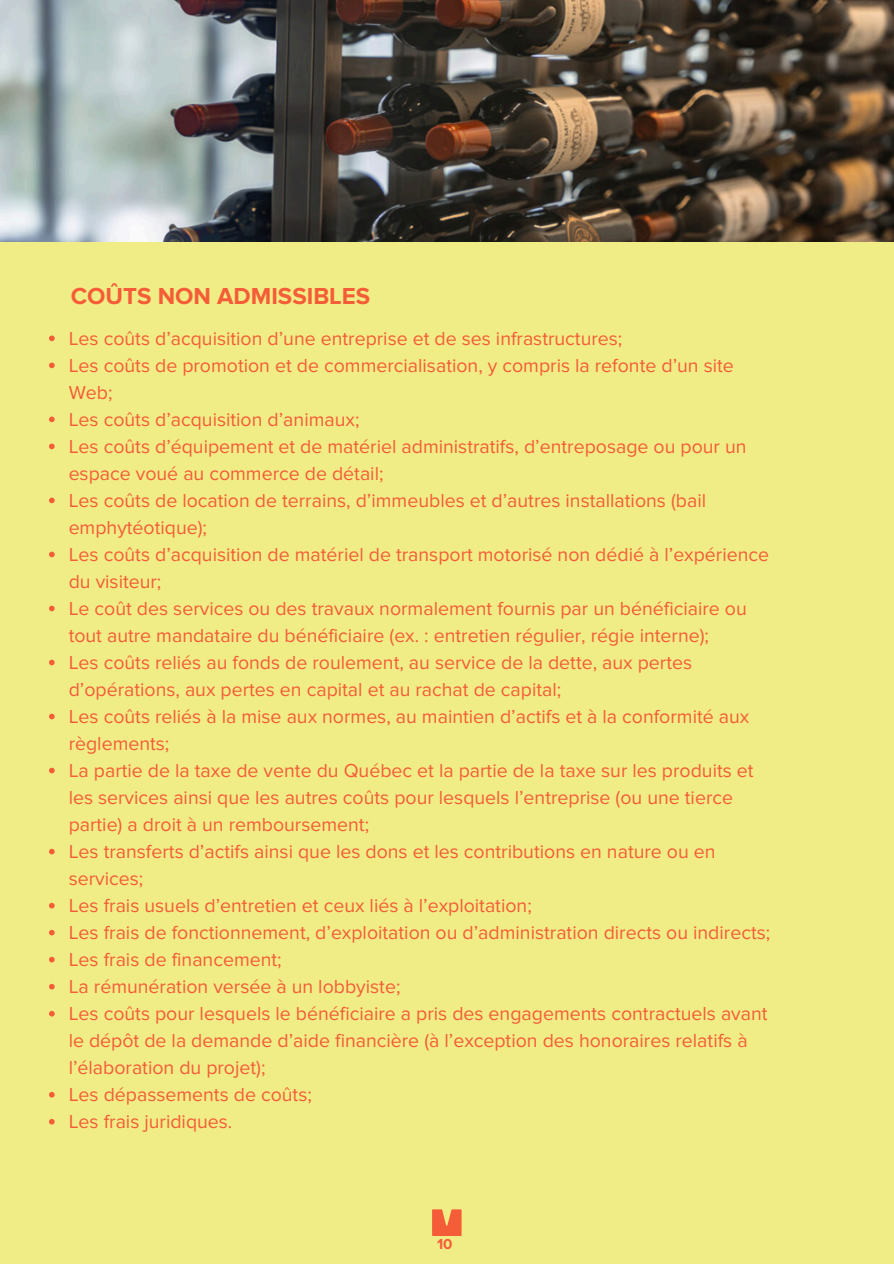
<style>
.page{position:relative;width:894px;height:1264px;background:#fff}
.page>*{position:absolute;margin:0;border:0;box-sizing:border-box;transform-origin:0 0}
.t1{font:700 24px "Proxima Nova";color:#f55c38}
.t2{font:19.5px/27px "Proxima Nova";color:#f55c38}
.t3{font:700 15px "Proxima Nova";color:#f55c38}
</style>
<div class="page">
<div style="left:0;top:0;width:893px;height:1263px;background:#f0ed86"></div>
<svg style="left:49px;top:335px;width:6px;height:6px"></svg>
<svg style="left:49px;top:362px;width:6px;height:6px"></svg>
<svg style="left:49px;top:416px;width:6px;height:6px"></svg>
<svg style="left:49px;top:443px;width:6px;height:6px"></svg>
<svg style="left:49px;top:497px;width:6px;height:6px"></svg>
<svg style="left:49px;top:551px;width:6px;height:6px"></svg>
<svg style="left:49px;top:605px;width:6px;height:6px"></svg>
<svg style="left:49px;top:659px;width:6px;height:6px"></svg>
<svg style="left:49px;top:713px;width:6px;height:6px"></svg>
<svg style="left:49px;top:767px;width:6px;height:6px"></svg>
<svg style="left:49px;top:848px;width:6px;height:6px"></svg>
<svg style="left:49px;top:902px;width:6px;height:6px"></svg>
<svg style="left:49px;top:929px;width:6px;height:6px"></svg>
<svg style="left:49px;top:956px;width:6px;height:6px"></svg>
<svg style="left:49px;top:983px;width:6px;height:6px"></svg>
<svg style="left:49px;top:1010px;width:6px;height:6px"></svg>
<svg style="left:49px;top:1092px;width:6px;height:5px"></svg>
<svg style="left:49px;top:1119px;width:6px;height:5px"></svg>
<svg style="left:432px;top:1209px;width:29px;height:26px"></svg>
<img style="left:0;top:0;width:893px;height:242px">
<p class="t1" style="left:71px;top:282px;width:301px">COÛTS NON ADMISSIBLES</p>
<p class="t2" style="left:69px;top:325px;width:555px">Les coûts d’acquisition d’une entreprise et de ses infrastructures;</p>
<h1 class="t2" style="left:69px;top:352px;width:666px">Les coûts de promotion et de commercialisation, y compris la refonte d’un site<br>Web;</h1>
<p class="t2" style="left:69px;top:406px;width:292px">Les coûts d’acquisition d’animaux;</p>
<p class="t2" style="left:69px;top:433px;width:679px">Les coûts d’équipement et de matériel administratifs, d’entreposage ou pour un espace voué au commerce de détail;</p>
<p class="t2" style="left:69px;top:487px;width:638px">Les coûts de location de terrains, d’immeubles et d’autres installations (bail emphytéotique);</p>
<p class="t2" style="left:69px;top:541px;width:701px">Les coûts d’acquisition de matériel de transport motorisé non dédié à l’expérience du visiteur;</p>
<p class="t2" style="left:69px;top:595px;width:679px">Le coût des services ou des travaux normalement fournis par un bénéficiaire ou tout autre mandataire du bénéficiaire (ex. : entretien régulier, régie interne);</p>
<p class="t2" style="left:69px;top:649px;width:624px">Les coûts reliés au fonds de roulement, au service de la dette, aux pertes d’opérations, aux pertes en capital et au rachat de capital;</p>
<p class="t2" style="left:69px;top:703px;width:682px">Les coûts reliés à la mise aux normes, au maintien d’actifs et à la conformité aux règlements;</p>
<p class="t2" style="left:69px;top:757px;width:686px">La partie de la taxe de vente du Québec et la partie de la taxe sur les produits et les services ainsi que les autres coûts pour lesquels l’entreprise (ou une tierce partie) a droit à un remboursement;</p>
<p class="t2" style="left:69px;top:838px;width:648px">Les transferts d’actifs ainsi que les dons et les contributions en nature ou en services;</p>
<p class="t2" style="left:69px;top:892px;width:464px">Les frais usuels d’entretien et ceux liés à l’exploitation;</p>
<p class="t2" style="left:69px;top:919px;width:703px">Les frais de fonctionnement, d’exploitation ou d’administration directs ou indirects;</p>
<p class="t2" style="left:69px;top:946px;width:214px">Les frais de financement;</p>
<p class="t2" style="left:69px;top:973px;width:333px">La rémunération versée à un lobbyiste;</p>
<p class="t2" style="left:69px;top:1000px;width:700px">Les coûts pour lesquels le bénéficiaire a pris des engagements contractuels avant le dépôt de la demande d’aide financière (à l’exception des honoraires relatifs à l’élaboration du projet);</p>
<p class="t2" style="left:69px;top:1081px;width:245px">Les dépassements de coûts;</p>
<p class="t2" style="left:69px;top:1108px;width:165px">Les frais juridiques.</p>
<p class="t3" style="left:437px;top:1235px;width:17px">10</p>
</div>
